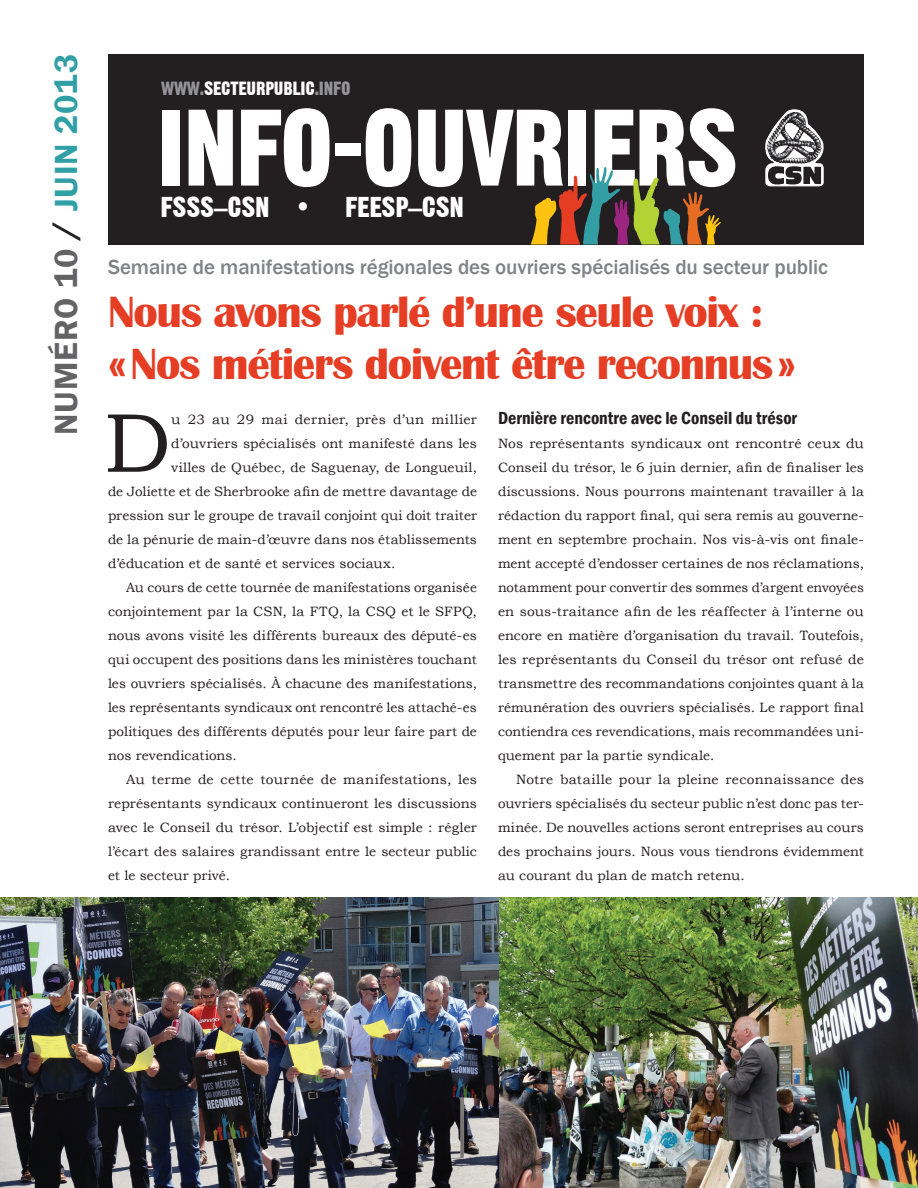
<style>
.page{position:relative;width:918px;height:1188px;background:#fff}
.page>*{position:absolute;margin:0;border:0;box-sizing:border-box;transform-origin:0 0}
.t1{font:106.2px "Gothic No 13 BT";letter-spacing:-.025em;color:#fff}
.t2{font:84px "Bookman Old Style";color:#231f20}
.t3{font:700 45px/52.5px "Britannic";letter-spacing:-.03em;color:#e53e25}
.t4{font:600 33px "Franklin Gothic";letter-spacing:.025em;color:#636366}
.t5{font:27.9px "Gothic No 13 BT";letter-spacing:-.01em;color:#fff}
.t6{font:500 21px "Franklin Gothic";letter-spacing:-.005em;color:#808285}
.t7{font:18.6px "Gothic No 13 BT";letter-spacing:-.01em;color:#fff}
.t8{font:600 condensed 18px "Franklin Gothic";color:#231f20}
.t9{font:13.5px/24px "Bookman Old Style";letter-spacing:.005em;color:#231f20;text-align:justify}
.s1{color:#231f20}
.s2{color:#30a0a6}
.s3{color:#939598}
</style>
<div class="page">
<div style="left:108px;top:54px;width:756px;height:190px;background:#231f20"></div>
<svg style="left:531px;top:167px;width:190px;height:77px"></svg>
<svg style="left:765px;top:109px;width:59px;height:77px"></svg>
<img style="left:0;top:897px;width:918px;height:291px">
<h3 class="t4" style="left:46px;top:435px;width:382px;rotate:-90deg">NUMÉRO 10 <span class="s1">/</span> <span class="s2">JUIN 2013</span></h3>
<h3 class="t7" style="left:161px;top:77px;width:191px"><span class="s3">WWW.</span>SECTEURPUBLIC<span class="s3">.INFO</span></h3>
<h1 class="t1" style="left:157px;top:83px;width:584px">INFO-OUVRIERS</h1>
<h3 class="t5" style="left:161px;top:191px;width:305px">FSSS–CSN • FEESP–CSN</h3>
<h3 class="t6" style="left:108px;top:254px;width:721px">Semaine de manifestations régionales des ouvriers spécialisés du secteur public</h3>
<h3 class="t3" style="left:108px;top:286px;width:689px">Nous avons parlé d’une seule voix : «Nos métiers doivent être reconnus»</h3>
<h2 class="t2" style="left:104px;top:388px;width:69px">D</h2>
<p class="t9" style="left:171px;top:407px;width:307px">u 23 au 29 mai dernier, près d’un millier</p>
<h3 class="t8" style="left:498px;top:406px;width:301px">Dernière rencontre avec le Conseil du trésor</h3>
<p class="t9" style="left:498px;top:431px;width:368px">Nos représentants syndicaux ont rencontré ceux du Conseil du trésor, le 6 juin dernier, afin de finaliser les discussions. Nous pourrons maintenant travailler à la rédaction du rapport final, qui sera remis au gouverne&shy;ment en septembre prochain. Nos vis-à-vis ont finale&shy;ment accepté d’endosser certaines de nos réclamations, notamment pour convertir des sommes d’argent envoyées en sous-traitance afin de les réaffecter à l’interne ou encore en matière d’organisation du travail. Toutefois, les représentants du Conseil du trésor ont refusé de transmettre des recommandations conjointes quant à la rémunération des ouvriers spécialisés. Le rapport final contiendra ces revendications, mais recommandées uni&shy;quement par la partie syndicale.</p>
<p class="t9" style="left:498px;top:767px;width:368px;text-indent:18px">Notre bataille pour la pleine reconnaissance des ouvriers spécialisés du secteur public n’est donc pas ter&shy;minée. De nouvelles actions seront entreprises au cours des prochains jours. Nous vous tiendrons évidemment au courant du plan de match retenu.</p>
<p class="t9" style="left:171px;top:431px;width:307px">d’ouvriers spécialisés ont manifesté dans les</p>
<p class="t9" style="left:171px;top:455px;width:307px">villes de Québec, de Saguenay, de Longueuil,</p>
<p class="t9" style="left:108px;top:479px;width:371px">de Joliette et de Sherbrooke afin de mettre davantage de</p>
<p class="t9" style="left:108px;top:503px;width:370px">pression sur le groupe de travail conjoint qui doit traiter</p>
<p class="t9" style="left:108px;top:527px;width:370px">de la pénurie de main-d’œuvre dans nos établissements</p>
<p class="t9" style="left:108px;top:551px;width:289px">d’éducation et de santé et services sociaux.</p>
<p class="t9" style="left:126px;top:575px;width:352px">Au cours de cette tournée de manifestations organisée</p>
<p class="t9" style="left:108px;top:599px;width:371px">conjointement par la CSN, la FTQ, la CSQ et le SFPQ,</p>
<p class="t9" style="left:108px;top:623px;width:370px">nous avons visité les différents bureaux des député-es</p>
<p class="t9" style="left:108px;top:647px;width:371px">qui occupent des positions dans les ministères touchant</p>
<p class="t9" style="left:108px;top:671px;width:371px">les ouvriers spécialisés. À chacune des manifestations,</p>
<p class="t9" style="left:108px;top:695px;width:370px">les représentants syndicaux ont rencontré les attaché-es</p>
<p class="t9" style="left:108px;top:719px;width:371px">politiques des différents députés pour leur faire part de</p>
<p class="t9" style="left:108px;top:743px;width:130px">nos revendications.</p>
<p class="t9" style="left:126px;top:767px;width:353px">Au terme de cette tournée de manifestations, les</p>
<p class="t9" style="left:108px;top:791px;width:370px">représentants syndicaux continueront les discussions</p>
<p class="t9" style="left:108px;top:815px;width:370px">avec le Conseil du trésor. L’objectif est simple : régler</p>
<p class="t9" style="left:108px;top:839px;width:370px">l’écart des salaires grandissant entre le secteur public</p>
<p class="t9" style="left:108px;top:863px;width:124px">et le secteur privé.</p>
</div>
